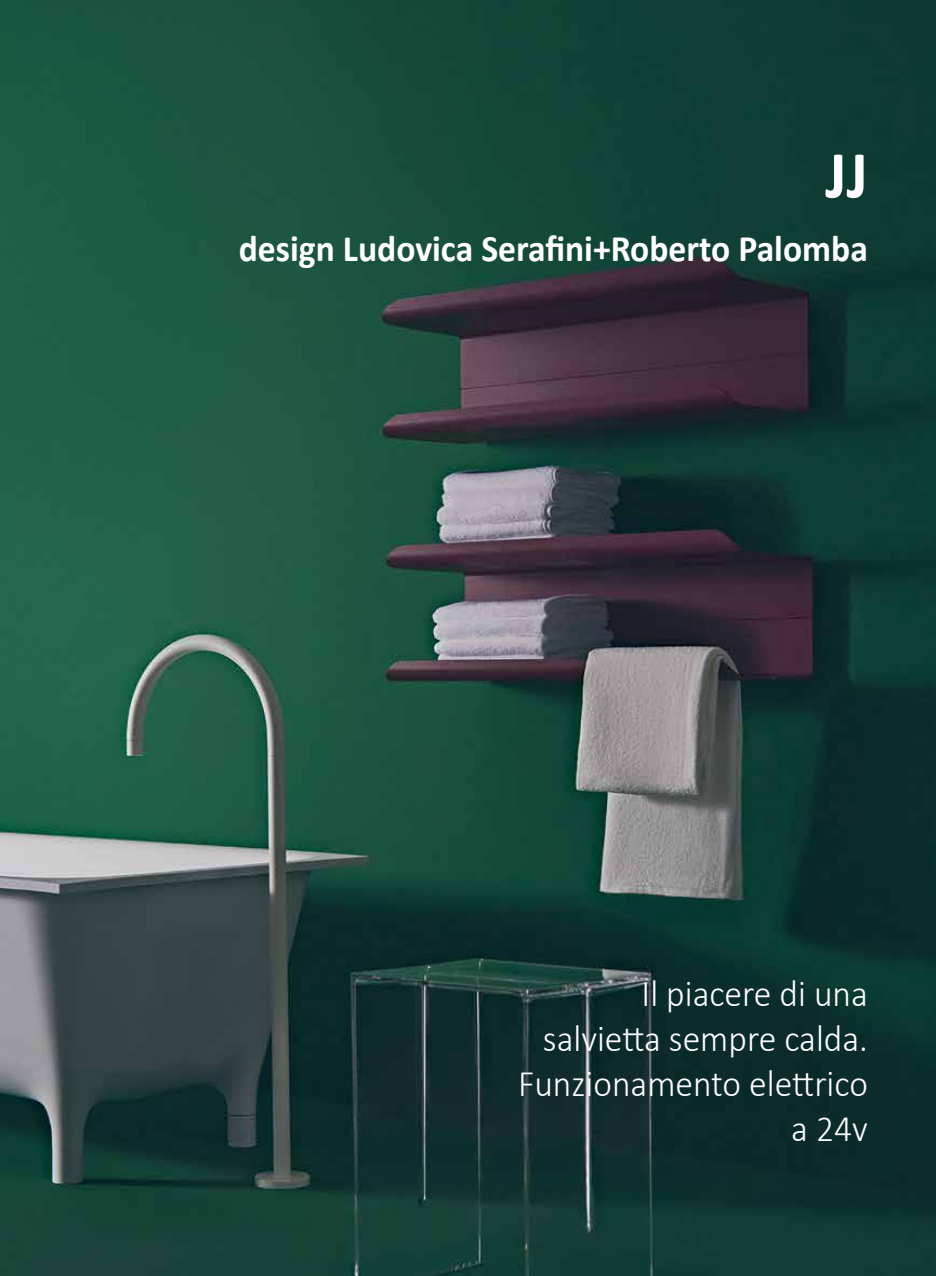
<style>
.page{position:relative;width:936px;height:1276px;background:#fff}
.page>*{position:absolute;margin:0;border:0;box-sizing:border-box;transform-origin:0 0}
.t1{font:700 67.5px "Calibri";color:#fff;scale:.95 1}
.t2{font:300 37.5px/45px "Calibri";color:#fff;text-align:right;scale:.95 1}
.t3{font:700 37.5px "Calibri";color:#fff;scale:.95 1}
</style>
<div class="page">
<img style="left:0;top:0;width:935px;height:1276px">
<h1 class="t1" style="left:825px;top:127px;width:46px">JJ</h1>
<p class="t3" style="left:239px;top:222px;width:663px">design Ludovica Serafini+Roberto Palomba</p>
<p class="t2" style="left:518px;top:971px;width:370px">Il piacere di una salvietta sempre calda.<br>Funzionamento elettrico a 24v</p>
</div>
